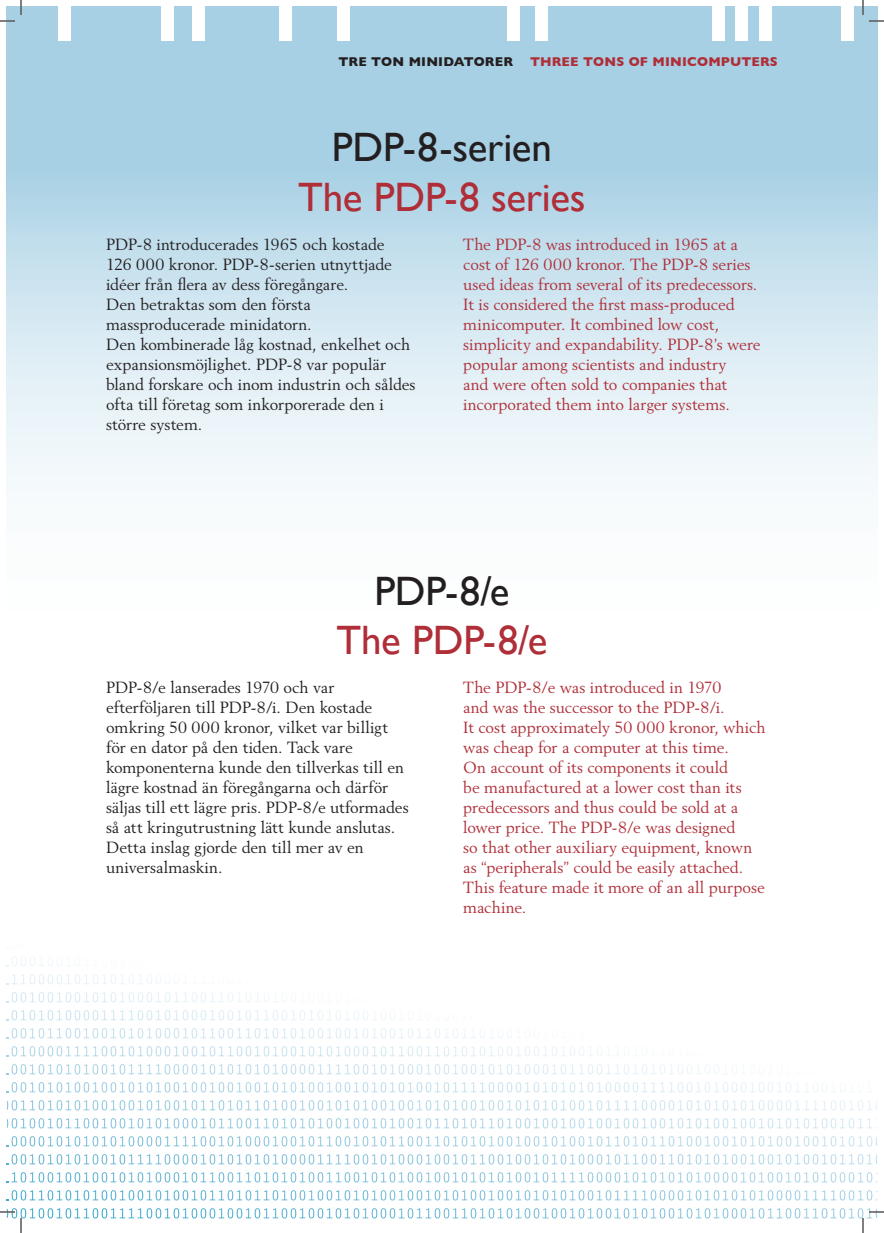
<style>
.page{position:relative;width:884px;height:1233px;background:#fff}
.page>*{position:absolute;margin:0;border:0;box-sizing:border-box;transform-origin:0 0}
.t1{font:41px "Gill Sans";letter-spacing:-.01em;color:#af2e38}
.t2{font:41px "Gill Sans";letter-spacing:-.005em;color:#231f20}
.t3{font:16px/20px "Berling";letter-spacing:-.005em;color:#af2e38}
.t4{font:16px/20px "Berling";color:#231f20}
.t5{font:700 13px "Gill Sans";letter-spacing:.015em;color:#af2e38}
.t6{font:700 13px "Gill Sans";letter-spacing:.015em;color:#231f20}
</style>
<div class="page">
<svg style="left:7px;top:7px;width:870px;height:482px;background:#c5e0ed"></svg>
<svg style="left:7px;top:956px;width:80px;height:10px"></svg>
<svg style="left:7px;top:974px;width:197px;height:10px"></svg>
<svg style="left:7px;top:992px;width:303px;height:10px"></svg>
<svg style="left:7px;top:1010px;width:413px;height:10px"></svg>
<svg style="left:7px;top:1028px;width:528px;height:10px"></svg>
<svg style="left:7px;top:1046px;width:647px;height:10px"></svg>
<svg style="left:7px;top:1064px;width:748px;height:10px"></svg>
<svg style="left:7px;top:1082px;width:856px;height:10px"></svg>
<svg style="left:7px;top:1100px;width:870px;height:10px"></svg>
<svg style="left:7px;top:1118px;width:870px;height:10px"></svg>
<svg style="left:7px;top:1136px;width:870px;height:10px"></svg>
<svg style="left:7px;top:1154px;width:870px;height:10px"></svg>
<svg style="left:7px;top:1172px;width:870px;height:10px"></svg>
<svg style="left:7px;top:1190px;width:870px;height:10px"></svg>
<div style="left:58px;top:7px;width:13px;height:34px;background:#fff"></div>
<div style="left:161px;top:7px;width:13px;height:34px;background:#fff"></div>
<div style="left:192px;top:7px;width:13px;height:34px;background:#fff"></div>
<div style="left:279px;top:7px;width:13px;height:34px;background:#fff"></div>
<div style="left:337px;top:7px;width:13px;height:34px;background:#fff"></div>
<div style="left:507px;top:7px;width:13px;height:34px;background:#fff"></div>
<div style="left:535px;top:7px;width:13px;height:34px;background:#fff"></div>
<div style="left:712px;top:7px;width:13px;height:34px;background:#fff"></div>
<div style="left:735px;top:7px;width:13px;height:34px;background:#fff"></div>
<div style="left:759px;top:7px;width:12px;height:34px;background:#fff"></div>
<div style="left:841px;top:7px;width:13px;height:34px;background:#fff"></div>
<svg style="left:0;top:0;width:22px;height:22px"></svg>
<svg style="left:862px;top:0;width:22px;height:22px"></svg>
<svg style="left:0;top:1208px;width:884px;height:25px"></svg>
<p class="t6" style="left:339px;top:54px;width:176px">TRE TON MINIDATORER</p>
<p class="t5" style="left:530px;top:54px;width:249px">THREE TONS OF MINICOMPUTERS</p>
<p class="t2" style="left:332px;top:123px;width:221px">PDP-8-serien</p>
<p class="t1" style="left:298px;top:173px;width:289px">The PDP-8 series</p>
<p class="t4" style="left:106px;top:234px;width:287px">PDP-8 introducerades 1965 och kostade<br>126 000 kronor. PDP-8-serien utnyttjade idéer från flera av dess föregångare.</p>
<p class="t4" style="left:106px;top:294px;width:207px">Den betraktas som den första massproducerade minidatorn.</p>
<p class="t4" style="left:106px;top:334px;width:311px">Den kombinerade låg kostnad, enkelhet och expansionsmöjlighet. PDP-8 var populär bland forskare och inom industrin och såldes ofta till företag som inkorporerade den i större system.</p>
<p class="t3" style="left:463px;top:234px;width:299px">The PDP-8 was introduced in 1965 at a cost of 126 000 kronor. The PDP-8 series used ideas from several of its predecessors.<br>It is considered the first mass-produced minicomputer. It combined low cost, simplicity and expandability. PDP-8’s were popular among scientists and industry<br>and were often sold to companies that incorporated them into larger systems.</p>
<p class="t2" style="left:374px;top:567px;width:137px">PDP-8/e</p>
<p class="t1" style="left:337px;top:616px;width:212px">The PDP-8/e</p>
<p class="t4" style="left:106px;top:677px;width:304px">PDP-8/e lanserades 1970 och var efterföljaren till PDP-8/i. Den kostade omkring 50 000 kronor, vilket var billigt för en dator på den tiden. Tack vare komponenterna kunde den tillverkas till en lägre kostnad än föregångarna och därför säljas till ett lägre pris. PDP-8/e utformades så att kringutrustning lätt kunde anslutas.<br>Detta inslag gjorde den till mer av en universalmaskin.</p>
<p class="t3" style="left:463px;top:677px;width:260px">The PDP-8/e was introduced in 1970</p>
<p class="t3" style="left:463px;top:697px;width:263px">and was the successor to the PDP-8/i.</p>
<p class="t3" style="left:463px;top:717px;width:304px">It cost approximately 50 000 kronor, which was cheap for a computer at this time.<br>On account of its components it could<br>be manufactured at a lower cost than its predecessors and thus could be sold at a lower price. The PDP-8/e was designed<br>so that other auxiliary equipment, known as “peripherals” could be easily attached.<br>This feature made it more of an all purpose machine.</p>
</div>
